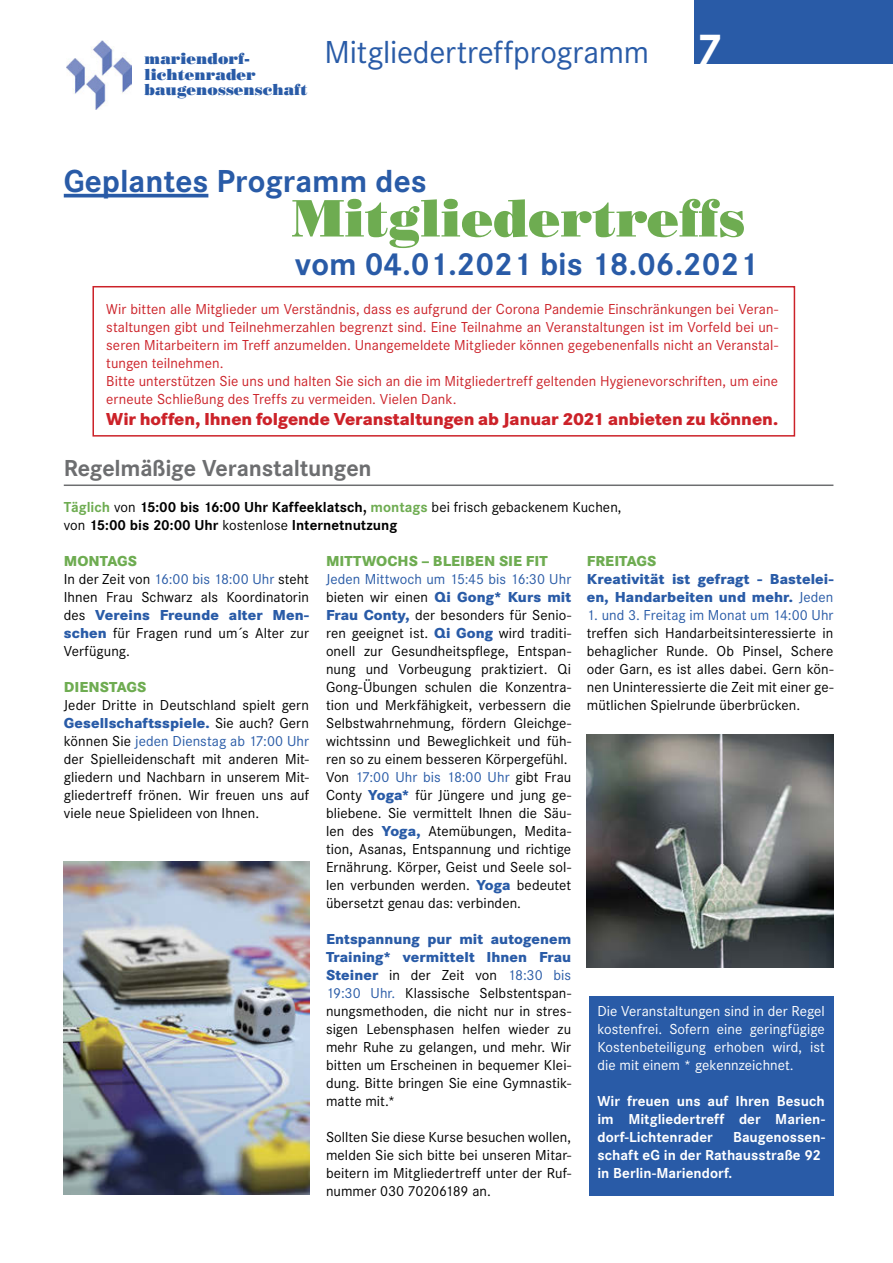
<style>
.page{position:relative;width:893px;height:1263px;background:#fff}
.page>*{position:absolute;margin:0;border:0;box-sizing:border-box;transform-origin:0 0}
.Head_reg_22{font:52.5px "Bodoni Std Poster";color:#6eac51}
.t1{font:700 45px "Corporate S";color:#fff}
.Head_reg_22-2{font:700 33px "Corporate S";color:#295ba7}
.Fließtext_einzug_Sta{font:33px "Corporate S";letter-spacing:-.005em;color:#295ba7}
.Copy{font:700 24px "Corporate S";letter-spacing:-.01em;color:#6d6e70}
.Copy-2{font:800 18px "Corporate S";letter-spacing:-.005em;color:#cc2229}
.Head_reg_22-3{font:15.75px "Bodoni Std Poster";color:#295ba7}
.Copy-3{font:15px/18px "Corporate S";letter-spacing:.005em;color:#000;text-align:justify}
.Copy-4{font:15px/18px "Corporate S";letter-spacing:.005em;color:#cc2229;text-align:justify}
.Copy-5{font:700 15px/18px "Corporate S";color:#fff;text-align:justify}
.Copy-6{font:15px/18px "Corporate S";letter-spacing:.005em;color:#fff;text-align:justify}
.Copy-7{font:700 15px "Corporate S";color:#000}
.Copy-8{font:800 15px/18px "Corporate S";letter-spacing:.01em;color:#295ba7}
.Copy-9{font:800 15px "Corporate S";color:#6eac51}
.s1{color:#6eac51}
.s2{font-weight:400}
.s3{color:#295ba7}
.s4{font-weight:800;color:#295ba7}
</style>
<div class="page">
<div style="left:694px;top:0;width:199px;height:64px;background:#295ba7"></div>
<img style="left:67px;top:40px;width:64px;height:69px">
<hr style="left:64px;top:194px;width:144px;height:3px;background:#295ba7">
<div style="left:589px;top:996px;width:244px;height:200px;background:#295ba7"></div>
<hr style="left:64px;top:484px;width:769px;height:2px;background:#6d6e70">
<img style="left:587px;top:735px;width:246px;height:232px">
<div style="left:92px;top:286px;width:703px;height:151px;border:2px solid #cc2229"></div>
<img style="left:64px;top:861px;width:245px;height:334px">
<p class="Head_reg_22-3" style="left:145px;top:49px;width:107px">mariendorf-</p>
<p class="Fließtext_einzug_Sta" style="left:325px;top:33px;width:326px">Mitgliedertreffprogramm</p>
<p class="t1" style="left:696px;top:23px;width:27px">7</p>
<p class="Head_reg_22-3" style="left:145px;top:64px;width:113px">lichtenrader</p>
<p class="Head_reg_22-3" style="left:145px;top:80px;width:164px">baugenossenschaft</p>
<p class="Head_reg_22-2" style="left:64px;top:162px;width:364px">Geplantes Programm des</p>
<p class="Head_reg_22" style="left:292px;top:186px;width:455px">Mitgliedertreffs</p>
<p class="Head_reg_22-2" style="left:295px;top:245px;width:465px">vom 04.01.2021 bis 18.06.2021</p>
<p class="Copy-4" style="left:106px;top:300px;width:673px">Wir bitten alle Mitglieder um Verständnis, dass es aufgrund der Corona Pandemie Einschränkungen bei Veran&shy;staltungen gibt und Teilnehmerzahlen begrenzt sind. Eine Teilnahme an Veranstaltungen ist im Vorfeld bei un&shy;seren Mitarbeitern im Treff anzumelden. Unangemeldete Mitglieder können gegebenenfalls nicht an Veranstal&shy;tungen teilnehmen.</p>
<p class="Copy-4" style="left:106px;top:372px;width:673px">Bitte unterstützen Sie uns und halten Sie sich an die im Mitgliedertreff geltenden Hygienevorschriften, um eine erneute Schließung des Treffs zu vermeiden. Vielen Dank.</p>
<p class="Copy-2" style="left:106px;top:408px;width:673px">Wir hoffen, Ihnen folgende Veranstaltungen ab Januar 2021 anbieten zu können.</p>
<p class="Copy" style="left:64px;top:454px;width:309px">Regelmäßige Veranstaltungen</p>
<p class="Copy-7" style="left:64px;top:498px;width:559px"><span class="s1">Täglich</span> <span class="s2">von</span> 15:00 bis 16:00 Uhr Kaffeeklatsch, <span class="s1">montags</span> <span class="s2">bei frisch gebackenem Kuchen,</span></p>
<p class="Copy-7" style="left:64px;top:516px;width:335px"><span class="s2">von</span> 15:00 bis 20:00 Uhr <span class="s2">kostenlose</span> Internetnutzung</p>
<p class="Copy-9" style="left:64px;top:552px;width:75px">MONTAGS</p>
<p class="Copy-3" style="left:64px;top:570px;width:247px">In der Zeit von <span class="s3">16:00 bis 18:00 Uhr</span> steht Ihnen Frau Schwarz als Koordinatorin des <span class="s4">Vereins Freunde alter Men&shy;schen</span> für Fragen rund um´s Alter zur Verfügung.</p>
<p class="Copy-9" style="left:64px;top:678px;width:84px">DIENSTAGS</p>
<p class="Copy-3" style="left:64px;top:696px;width:247px">Jeder Dritte in Deutschland spielt gern <span class="s4">Gesellschaftsspiele.</span> Sie auch? Gern können Sie <span class="s3">jeden Dienstag ab 17:00 Uhr </span>der Spielleidenschaft mit anderen Mit&shy;gliedern und Nachbarn in unserem Mit&shy;gliedertreff frönen. Wir freuen uns auf viele neue Spielideen von Ihnen.</p>
<p class="Copy-9" style="left:587px;top:552px;width:71px">FREITAGS</p>
<p class="Copy-8" style="left:587px;top:570px;width:248px">Kreativität ist gefragt - Bastelei&shy;en, Handarbeiten und mehr. <span class="s2">Jeden</span></p>
<p class="Copy-3" style="left:587px;top:606px;width:248px"><span class="s3">1. und 3. Freitag im Monat um 14:00 Uhr </span>treffen sich Handarbeitsinteressierte in behaglicher Runde. Ob Pinsel, Schere oder Garn, es ist alles dabei. Gern kön&shy;nen Uninteressierte die Zeit mit einer ge&shy;mütlichen Spielrunde überbrücken.</p>
<p class="Copy-9" style="left:326px;top:552px;width:223px">MITTWOCHS – BLEIBEN SIE FIT</p>
<p class="Copy-3" style="left:326px;top:570px;width:247px"><span class="s3">Jeden Mittwoch um 15:45 bis 16:30 Uhr </span>bieten wir einen <span class="s4">Qi Gong* Kurs mit Frau Conty,</span> der besonders für Senio&shy;ren geeignet ist. <span class="s4">Qi Gong</span> wird traditi&shy;onell zur Gesundheitspflege, Entspan&shy;nung und Vorbeugung praktiziert. Qi Gong-Übungen schulen die Konzentra&shy;tion und Merkfähigkeit, verbessern die Selbstwahrnehmung, fördern Gleichge&shy;wichtssinn und Beweglichkeit und füh&shy;ren so zu einem besseren Körpergefühl.</p>
<p class="Copy-3" style="left:326px;top:768px;width:247px">Von <span class="s3">17:00 Uhr bis 18:00 Uhr</span> gibt Frau Conty <span class="s4">Yoga*</span> für Jüngere und jung ge&shy;bliebene. Sie vermittelt Ihnen die Säu&shy;len des <span class="s4">Yoga,</span> Atemübungen, Medita&shy;tion, Asanas, Entspannung und richtige Ernährung. Körper, Geist und Seele sol&shy;len verbunden werden. <span class="s4">Yoga</span> bedeutet übersetzt genau das: verbinden.</p>
<p class="Copy-3" style="left:326px;top:930px;width:247px"><span class="s4">Entspannung pur mit autogenem Training* vermittelt Ihnen Frau Steiner</span> in der Zeit von <span class="s3">18:30 bis 19:30 Uhr.</span> Klassische Selbstentspan&shy;nungsmethoden, die nicht nur in stres&shy;sigen Lebensphasen helfen wieder zu mehr Ruhe zu gelangen, und mehr. Wir bitten um Erscheinen in bequemer Klei&shy;dung. Bitte bringen Sie eine Gymnastik&shy;matte mit.*</p>
<p class="Copy-3" style="left:326px;top:1128px;width:247px">Sollten Sie diese Kurse besuchen wollen, melden Sie sich bitte bei unseren Mitar&shy;beitern im Mitgliedertreff unter der Ruf&shy;nummer 030 70206189 an.</p>
<p class="Copy-6" style="left:597px;top:1002px;width:229px">Die Veranstaltungen sind in der Regel kostenfrei. Sofern eine geringfügige Kostenbeteiligung erhoben wird, ist die mit einem * gekennzeichnet.</p>
<p class="Copy-5" style="left:597px;top:1092px;width:229px">Wir freuen uns auf Ihren Besuch im Mitgliedertreff der Marien&shy;dorf-Lichtenrader</p>
<p class="Copy-5" style="left:597px;top:1128px;width:229px;text-align:right">Baugenossen-<br>schaft eG in der Rathausstraße 92</p>
<p class="Copy-5" style="left:597px;top:1164px;width:136px">in Berlin-Mariendorf.</p>
</div>
